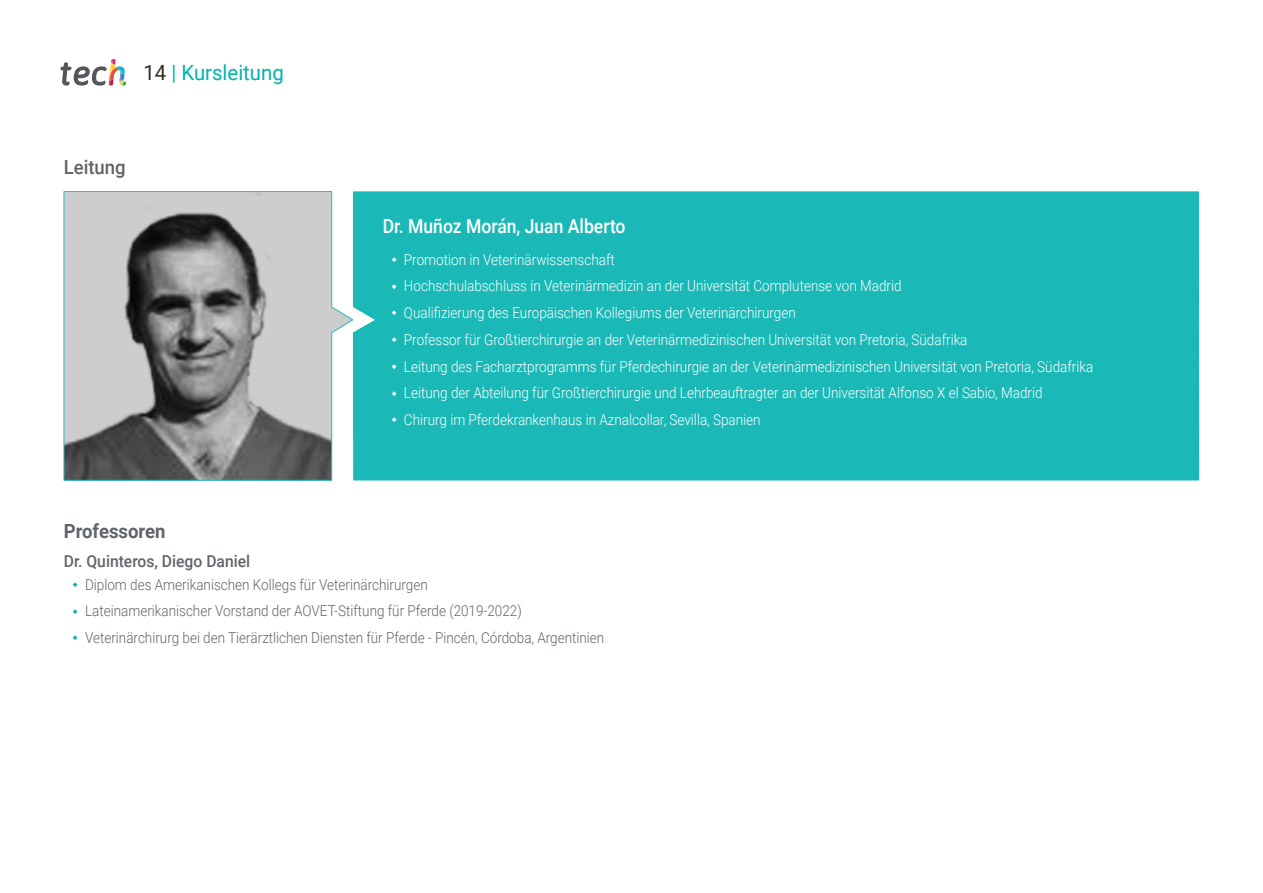
<style>
.page{position:relative;width:1263px;height:893px;background:#fff}
.page>*{position:absolute;margin:0;border:0;box-sizing:border-box;transform-origin:0 0}
.t1{font:21px "Roboto";color:#00b2af}
.t2{font:500 19.5px "Roboto";color:#fff;scale:.9 1}
.t3{font:700 19.5px "Roboto";color:#61646a;scale:.95 1}
.t4{font:500 19.5px "Roboto";color:#61646a;scale:.95 1}
.t5{font:500 16.5px "Roboto";color:#61646a;scale:.95 1}
.t6{font:300 15px/26.7px "Roboto";color:#fff;scale:.9 1}
.t7{font:300 15px/26.7px "Roboto";color:#61646a;scale:.9 1}
.s1{color:#312e20}
</style>
<div class="page">
<svg style="left:61px;top:59px;width:65px;height:27px"></svg>
<div style="left:353px;top:191px;width:846px;height:289px;background:#1ab9b7"></div>
<svg style="left:64px;top:191px;width:289px;height:290px;background:#9fa0a1"></svg>
<svg style="left:392px;top:257px;width:5px;height:5px"></svg>
<svg style="left:392px;top:284px;width:5px;height:5px"></svg>
<svg style="left:392px;top:310px;width:5px;height:5px"></svg>
<svg style="left:392px;top:337px;width:5px;height:5px"></svg>
<svg style="left:392px;top:364px;width:5px;height:5px"></svg>
<svg style="left:392px;top:391px;width:5px;height:5px"></svg>
<svg style="left:392px;top:417px;width:5px;height:5px"></svg>
<h1 class="t1" style="left:144px;top:57px;width:142px"><span class="s1">14</span> | Kursleitung</h1>
<h2 class="t4" style="left:64px;top:154px;width:67px">Leitung</h2>
<h2 class="t3" style="left:64px;top:517px;width:109px">Professoren</h2>
<h2 class="t2" style="left:383px;top:212px;width:271px">Dr. Muñoz Morán, Juan Alberto</h2>
<p class="t6" style="left:404px;top:245px;width:767px">Promotion in Veterinärwissenschaft<br>Hochschulabschluss in Veterinärmedizin an der Universität Complutense von Madrid<br>Qualifizierung des Europäischen Kollegiums der Veterinärchirurgen<br>Professor für Großtierchirurgie an der Veterinärmedizinischen Universität von Pretoria, Südafrika<br>Leitung des Facharztprogramms für Pferdechirurgie an der Veterinärmedizinischen Universität von Pretoria, Südafrika Leitung der Abteilung für Großtierchirurgie und Lehrbeauftragter an der Universität Alfonso X el Sabio, Madrid<br>Chirurg im Pferdekrankenhaus in Aznalcollar, Sevilla, Spanien</p>
<p class="t5" style="left:64px;top:550px;width:198px">Dr. Quinteros, Diego Daniel</p>
<p class="t7" style="left:85px;top:570px;width:578px">Diplom des Amerikanischen Kollegs für Veterinärchirurgen<br>Lateinamerikanischer Vorstand der AOVET-Stiftung für Pferde (2019-2022)<br>Veterinärchirurg bei den Tierärztlichen Diensten für Pferde - Pincén, Córdoba, Argentinien</p>
</div>
